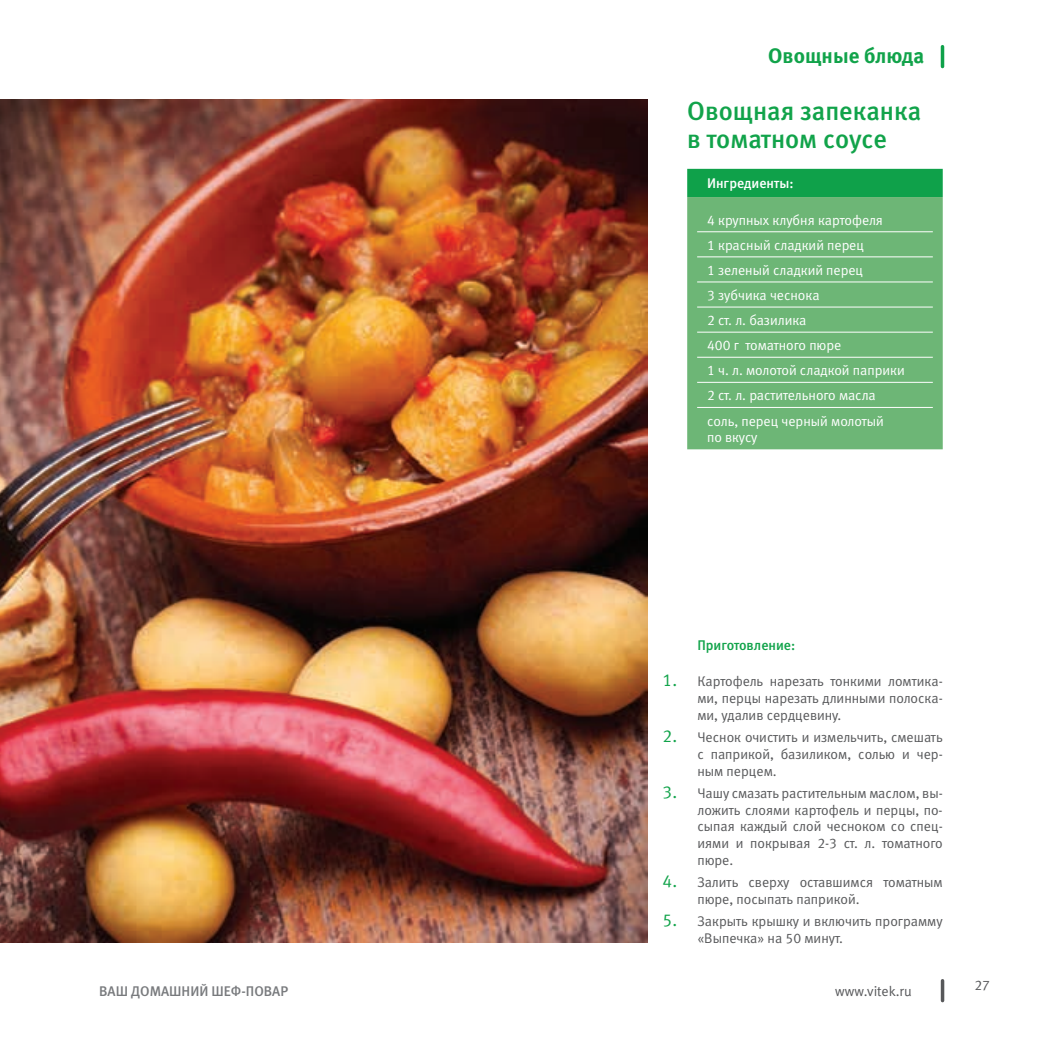
<style>
.page{position:relative;width:1042px;height:1042px;background:#fff}
.page>*{position:absolute;margin:0;border:0;box-sizing:border-box;transform-origin:0 0}
.t1{font:26.25px/28px "Meta Medium LFC";color:#11a34a}
.t2{font:21px "Meta Bold LFC";color:#11a34a}
.t3{font:14px/16.8px "Meta Normal LFC";color:#57585a;text-align:justify}
.t4{font:14px/25px "Meta Normal LFC";color:#fff}
.t5{font:14px "Meta Medium LFC";color:#787a7d}
.t6{font:14px "Meta Medium LFC";color:#11a34a}
.t7{font:14px "Meta Medium LFC";color:#fff}
.s1{font-size:17.5px;color:#11a34a}
</style>
<div class="page">
<hr style="left:941px;top:980px;width:3px;height:20px;background:#57585a">
<hr style="left:941px;top:47px;width:3px;height:20px;background:#0fa14a">
<div style="left:687px;top:169px;width:256px;height:28px;background:#0fa14a"></div>
<div style="left:687px;top:197px;width:256px;height:252px;background:#6db676"></div>
<hr style="left:697px;top:332px;width:236px;height:1px;background:#fff">
<hr style="left:697px;top:357px;width:236px;height:1px;background:#fff">
<hr style="left:697px;top:407px;width:236px;height:1px;background:#fff">
<hr style="left:697px;top:256px;width:236px;height:1px;background:#fff">
<hr style="left:697px;top:281px;width:236px;height:1px;background:#fff">
<hr style="left:697px;top:307px;width:236px;height:1px;background:#fff">
<hr style="left:697px;top:231px;width:236px;height:1px;background:#fff">
<hr style="left:697px;top:382px;width:236px;height:1px;background:#fff">
<img style="left:0;top:99px;width:647px;height:844px">
<h2 class="t2" style="left:768px;top:43px;width:157px">Овощные блюда</h2>
<h1 class="t1" style="left:687px;top:97px;width:235px">Овощная запеканка в томатном соусе</h1>
<p class="t7" style="left:707px;top:176px;width:88px">Ингредиенты:</p>
<p class="t4" style="left:707px;top:207px;width:199px">4 крупных клубня картофеля<br>1 красный сладкий перец<br>1 зеленый сладкий перец<br>3 зубчика чеснока<br>2 ст. л. базилика<br>400 г томатного пюре<br>1 ч. л. молотой сладкой паприки<br>2 ст. л. растительного масла соль, перец черный молотый</p>
<p class="t4" style="left:707px;top:425px;width:52px">по вкусу</p>
<p class="t6" style="left:697px;top:637px;width:99px">Приготовление:</p>
<p class="t3" style="left:697px;top:673px;width:247px;text-indent:-35px"><span class="s1">1.</span> Картофель нарезать тонкими ломтика&shy;ми, перцы нарезать длинными полоска&shy;ми, удалив сердцевину.</p>
<p class="t3" style="left:697px;top:729px;width:247px;text-indent:-35px"><span class="s1">2.</span> Чеснок очистить и измельчить, смешать с паприкой, базиликом, солью и чер&shy;ным перцем.</p>
<p class="t3" style="left:697px;top:784px;width:247px;text-indent:-35px"><span class="s1">3.</span> Чашу смазать растительным маслом, вы&shy;ложить слоями картофель и перцы, по&shy;сыпая каждый слой чесноком со спец&shy;иями и покрывая 2-3 ст. л. томатного пюре.</p>
<p class="t3" style="left:697px;top:874px;width:247px;text-indent:-35px"><span class="s1">4.</span> Залить сверху оставшимся томатным пюре, посыпать паприкой.</p>
<p class="t3" style="left:697px;top:912px;width:247px;text-indent:-35px"><span class="s1">5.</span> Закрыть крышку и включить программу «Выпечка» на 50 минут.</p>
<p class="t5" style="left:99px;top:983px;width:190px">ВАШ ДОМАШНИЙ ШЕФ-ПОВАР</p>
<p class="t3" style="left:835px;top:982px;width:78px">www.vitek.ru</p>
<p class="t3" style="left:974px;top:976px;width:17px">27</p>
</div>
